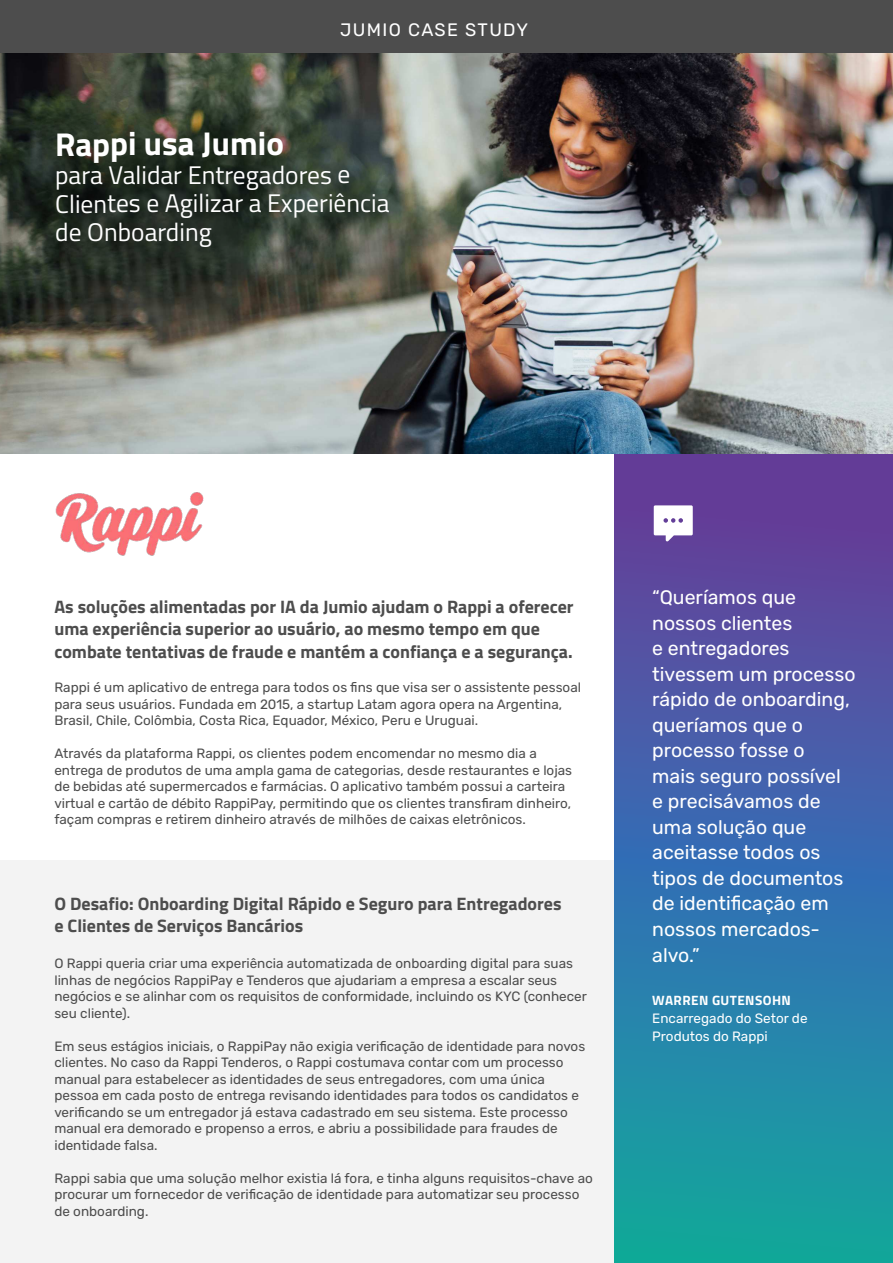
<style>
.page{position:relative;width:893px;height:1263px;background:#fff}
.page>*{position:absolute;margin:0;border:0;box-sizing:border-box;transform-origin:0 0}
.t1{font:700 33px "Titillium Web";color:#fff}
.t2{font:25.5px/28.5px "Titillium Web";color:#fff}
.t3{font:19.5px/25.5px "Rubik";color:#fff}
.t4{font:700 18px/22.5px "Titillium Web";color:#4d4d4d}
.t5{font:18px "Rubik";letter-spacing:.075em;color:#fff}
.t6{font:13.5px/16.5px "Rubik";color:#4d4d4d}
.t7{font:13.5px/18px "Rubik";color:#fff}
.t8{font:700 13.5px "Titillium Web";letter-spacing:.03em;color:#fff}
</style>
<div class="page">
<div style="left:0;top:860px;width:654px;height:403px;background:#f3f3f3"></div>
<svg style="left:615px;top:453px;width:278px;height:810px;background:#3a6ea6"></svg>
<img style="left:0;top:53px;width:893px;height:400px">
<div style="left:0;top:0;width:893px;height:53px;background:#4d4d4d"></div>
<svg style="left:16px;top:93px;width:411px;height:192px;background:#394136"></svg>
<svg style="left:654px;top:505px;width:39px;height:36px"></svg>
<img style="left:55px;top:492px;width:148px;height:64px">
<h3 class="t5" style="left:340px;top:22px;width:189px">JUMIO CASE STUDY</h3>
<h1 class="t1" style="left:55px;top:130px;width:230px">Rappi usa Jumio</h1>
<h2 class="t2" style="left:55px;top:163px;width:336px">para Validar Entregadores e<br>Clientes e Agilizar a Experiência de Onboarding</h2>
<h3 class="t4" style="left:54px;top:597px;width:521px">As soluções alimentadas por IA da Jumio ajudam o Rappi a oferecer uma experiência superior ao usuário, ao mesmo tempo em que combate tentativas de fraude e mantém a confiança e a segurança.</h3>
<p class="t6" style="left:54px;top:680px;width:528px">Rappi é um aplicativo de entrega para todos os fins que visa ser o assistente pessoal para seus usuários. Fundada em 2015, a startup Latam agora opera na Argentina,<br>Brasil, Chile, Colômbia, Costa Rica, Equador, México, Peru e Uruguai.</p>
<p class="t6" style="left:54px;top:746px;width:519px">Através da plataforma Rappi, os clientes podem encomendar no mesmo dia a entrega de produtos de uma ampla gama de categorias, desde restaurantes e lojas de bebidas até supermercados e farmácias. O aplicativo também possui a carteira virtual e cartão de débito RappiPay, permitindo que os clientes transfiram dinheiro, façam compras e retirem dinheiro através de milhões de caixas eletrônicos.</p>
<h3 class="t4" style="left:54px;top:894px;width:509px">O Desafio: Onboarding Digital Rápido e Seguro para Entregadores e Clientes de Serviços Bancários</h3>
<p class="t6" style="left:54px;top:955px;width:534px">O Rappi queria criar uma experiência automatizada de onboarding digital para suas linhas de negócios RappiPay e Tenderos que ajudariam a empresa a escalar seus negócios e se alinhar com os requisitos de conformidade, incluindo os KYC (conhecer seu cliente).</p>
<p class="t6" style="left:54px;top:1038px;width:532px">Em seus estágios iniciais, o RappiPay não exigia verificação de identidade para novos clientes. No caso da Rappi Tenderos, o Rappi costumava contar com um processo manual para estabelecer as identidades de seus entregadores, com uma única pessoa em cada posto de entrega revisando identidades para todos os candidatos e verificando se um entregador já estava cadastrado em seu sistema. Este processo manual era demorado e propenso a erros, e abriu a possibilidade para fraudes de identidade falsa.</p>
<p class="t6" style="left:54px;top:1170px;width:540px">Rappi sabia que uma solução melhor existia lá fora, e tinha alguns requisitos-chave ao procurar um fornecedor de verificação de identidade para automatizar seu processo de onboarding.</p>
<p class="t3" style="left:652px;top:585px;width:205px">“Queríamos que nossos clientes<br>e entregadores tivessem um processo rápido de onboarding, queríamos que o processo fosse o<br>mais seguro possível e precisávamos de uma solução que aceitasse todos os tipos de documentos de identificação em nossos mercados&shy;alvo.”</p>
<p class="t8" style="left:652px;top:995px;width:140px">WARREN GUTENSOHN</p>
<p class="t7" style="left:652px;top:1010px;width:157px">Encarregado do Setor de<br>Produtos do Rappi</p>
</div>
